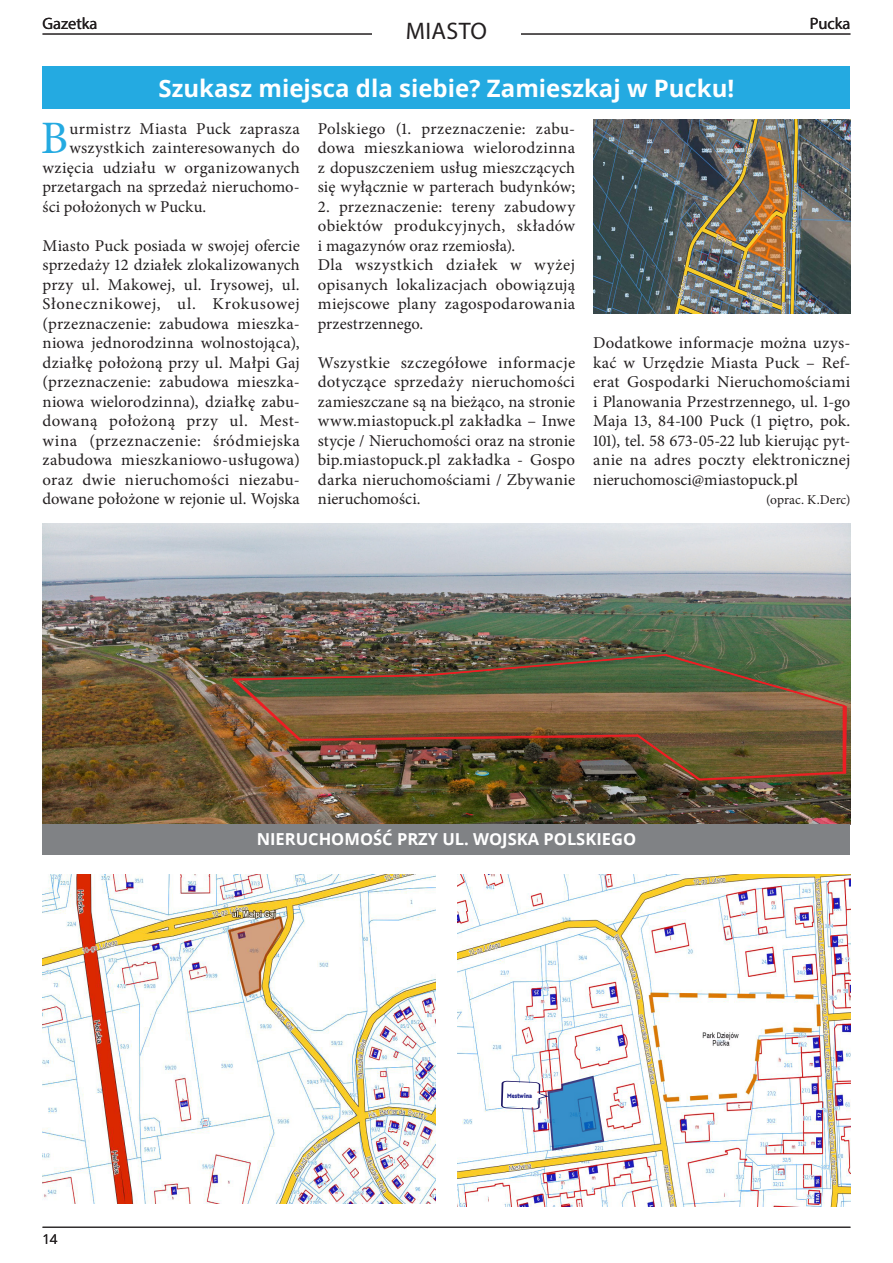
<style>
.page{position:relative;width:893px;height:1263px;background:#fff}
.page>*{position:absolute;margin:0;border:0;box-sizing:border-box;transform-origin:0 0}
.body_bez{font:46.5px "Minion Pro";color:#24aae1}
.t1{font:700 24px "Open Sans";color:#fff}
.t2{font:24px "Myriad Pro";letter-spacing:.01em;color:#231f20}
.body_bez__bez_wersal{font:16.5px/19.5px "Minion Pro";letter-spacing:.01em;color:#231f20;text-align:justify}
.body_bez-2{font:16.5px "Minion Pro";letter-spacing:.015em;color:#231f20}
.t3{font:700 16.5px "Open Sans";color:#fff}
.t4{font:16.5px "Myriad Pro";color:#231f20}
.body_bez__bez_wersal-2{font:13.5px "Minion Pro";letter-spacing:.005em;color:#231f20}
.t5{font:13.5px "Open Sans";color:#231f20}
.t6{font:6.6px "Brother 1816 Black";color:#2e3192;scale:.83 1}
</style>
<div class="page">
<div style="left:43px;top:66px;width:807px;height:43px;background:#24aae1"></div>
<img style="left:43px;top:524px;width:807px;height:300px">
<img style="left:230px;top:653px;width:619px;height:129px">
<img style="left:593px;top:119px;width:257px;height:194px">
<img style="left:457px;top:875px;width:393px;height:331px">
<img style="left:501px;top:1076px;width:103px;height:75px">
<img style="left:43px;top:875px;width:393px;height:329px">
<div style="left:43px;top:824px;width:807px;height:31px;background:#808285"></div>
<hr style="left:43px;top:1227px;width:807px;height:1px;background:#231f20">
<hr style="left:43px;top:34px;width:807px;height:1px;background:#231f20">
<div style="left:372px;top:21px;width:149px;height:22px;background:#fff"></div>
<p class="t4" style="left:43px;top:14px;width:57px">Gazetka</p>
<h2 class="t2" style="left:376px;top:16px;width:142px">WYDARZENIA</h2>
<p class="t4" style="left:810px;top:14px;width:42px">Pucka</p>
<h2 class="t2" style="left:406px;top:16px;width:83px">MIASTO</h2>
<p class="t1" style="left:158px;top:71px;width:577px">Szukasz miejsca dla siebie? Zamieszkaj w Pucku!</p>
<p class="body_bez" style="left:41px;top:107px;width:29px">B</p>
<p class="body_bez-2" style="left:69px;top:117px;width:232px">urmistrz Miasta Puck zaprasza</p>
<p class="body_bez-2" style="left:69px;top:137px;width:232px">wszystkich zainteresowanych do</p>
<p class="body_bez-2" style="left:43px;top:156px;width:259px">wzięcia udziału w organizowanych</p>
<p class="body_bez-2" style="left:43px;top:176px;width:259px">przetargach na sprzedaż nieruchomo-</p>
<p class="body_bez-2" style="left:43px;top:195px;width:165px">ści położonych w Pucku.</p>
<p class="body_bez__bez_wersal" style="left:43px;top:236px;width:259px">Miasto Puck posiada w swojej ofercie sprzedaży 12 działek zlokalizowanych przy ul. Makowej, ul. Irysowej, ul.<br>Słonecznikowej, ul. Krokusowej (przeznaczenie: zabudowa mieszka&shy;niowa jednorodzinna wolnostojąca), działkę położoną przy ul. Małpi Gaj (przeznaczenie: zabudowa mieszka&shy;niowa wielorodzinna), działkę zabu&shy;dowaną położoną przy ul. Mest&shy;wina (przeznaczenie: śródmiejska zabudowa mieszkaniowo-usługowa) oraz dwie nieruchomości niezabu&shy;dowane położone w rejonie ul. Wojska</p>
<p class="body_bez__bez_wersal" style="left:318px;top:119px;width:259px">Polskiego (1. przeznaczenie: zabu&shy;dowa mieszkaniowa wielorodzinna z dopuszczeniem usług mieszczących się wyłącznie w parterach budynków;</p>
<p class="body_bez__bez_wersal" style="left:318px;top:197px;width:259px">2. przeznaczenie: tereny zabudowy obiektów produkcyjnych, składów i magazynów oraz rzemiosła).</p>
<p class="body_bez__bez_wersal" style="left:318px;top:255px;width:259px">Dla wszystkich działek w wyżej opisanych lokalizacjach obowiązują miejscowe plany zagospodarowania przestrzennego.</p>
<p class="body_bez__bez_wersal" style="left:318px;top:353px;width:259px">Wszystkie szczegółowe informacje dotyczące sprzedaży nieruchomości zamieszczane są na bieżąco, na stronie www.miastopuck.pl zakładka – Inwe stycje / Nieruchomości oraz na stronie bip.miastopuck.pl zakładka - Gospo darka nieruchomościami / Zbywanie nieruchomości.</p>
<p class="body_bez__bez_wersal" style="left:593px;top:333px;width:259px">Dodatkowe informacje można uzys&shy;kać w Urzędzie Miasta Puck – Ref&shy;erat Gospodarki Nieruchomościami i Planowania Przestrzennego, ul. 1-go Maja 13, 84-100 Puck (1 piętro, pok.<br>101), tel. 58 673-05-22 lub kierując pyt&shy;anie na adres poczty elektronicznej nieruchomosci@miastopuck.pl</p>
<p class="body_bez__bez_wersal-2" style="left:766px;top:491px;width:86px">(oprac. K.Derc)</p>
<p class="t3" style="left:257px;top:828px;width:381px">NIERUCHOMOŚĆ PRZY UL. WOJSKA POLSKIEGO</p>
<p class="t5" style="left:43px;top:1229px;width:16px">14</p>
<p class="t6" style="left:507px;top:1090px;width:31px">Mestwina</p>
</div>
